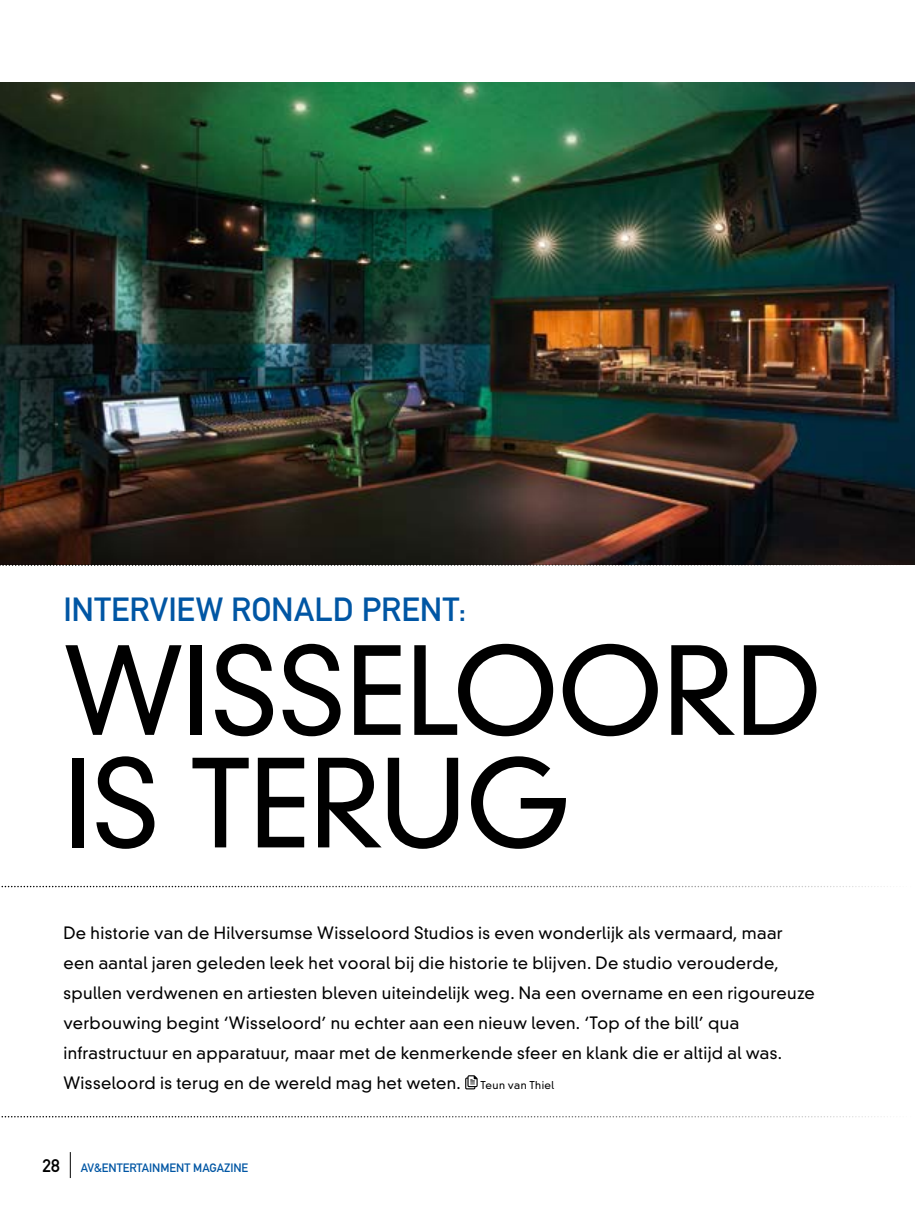
<style>
.page{position:relative;width:915px;height:1212px;background:#fff}
.page>*{position:absolute;margin:0;border:0;box-sizing:border-box;transform-origin:0 0}
.t1{font:300 117.9px/112.5px "DIN Neuzeit Grotesk";letter-spacing:-.01em;color:#000}
.t2{font:33px "DIN Mittelschrift";letter-spacing:.005em;color:#0056a4}
.t3{font:300 16.5px/30px "DIN Neuzeit Grotesk";letter-spacing:.02em;color:#000}
.t4{font:12px "DIN Mittelschrift";color:#0056a4}
.s1{font-size:10.5px}
.s2{font-size:18px;color:#000}
</style>
<div class="page">
<img style="left:0;top:82px;width:914px;height:482px">
<svg style="left:1px;top:886px;width:890px;height:1px"></svg>
<svg style="left:1px;top:1116px;width:887px;height:1px"></svg>
<svg style="left:0;top:564px;width:911px;height:2px"></svg>
<svg style="left:70px;top:1152px;width:1px;height:26px"></svg>
<svg style="left:465px;top:1075px;width:12px;height:14px"></svg>
<h2 class="t2" style="left:63px;top:589px;width:404px">INTERVIEW RONALD PRENT:</h2>
<h1 class="t1" style="left:63px;top:636px;width:760px">Wisseloord is terug</h1>
<p class="t3" style="left:63px;top:918px;width:752px">De historie van de Hilversumse Wisseloord Studios is even wonderlijk als vermaard, maar een aantal jaren geleden leek het vooral bij die historie te blijven. De studio verouderde, spullen verdwenen en artiesten bleven uiteindelijk weg. Na een overname en een rigoureuze verbouwing begint ‘Wisseloord’ nu echter aan een nieuw leven. ‘Top of the bill’ qua infrastructuur en apparatuur, maar met de kenmerkende sfeer en klank die er altijd al was.<br>Wisseloord is terug en de wereld mag het weten. <span class="s1">Teun van Thiel</span></p>
<p class="t4" style="left:43px;top:1161px;width:207px"><span class="s2">28</span> AV&amp;ENTERTAINMENT MAGAZINE</p>
</div>
